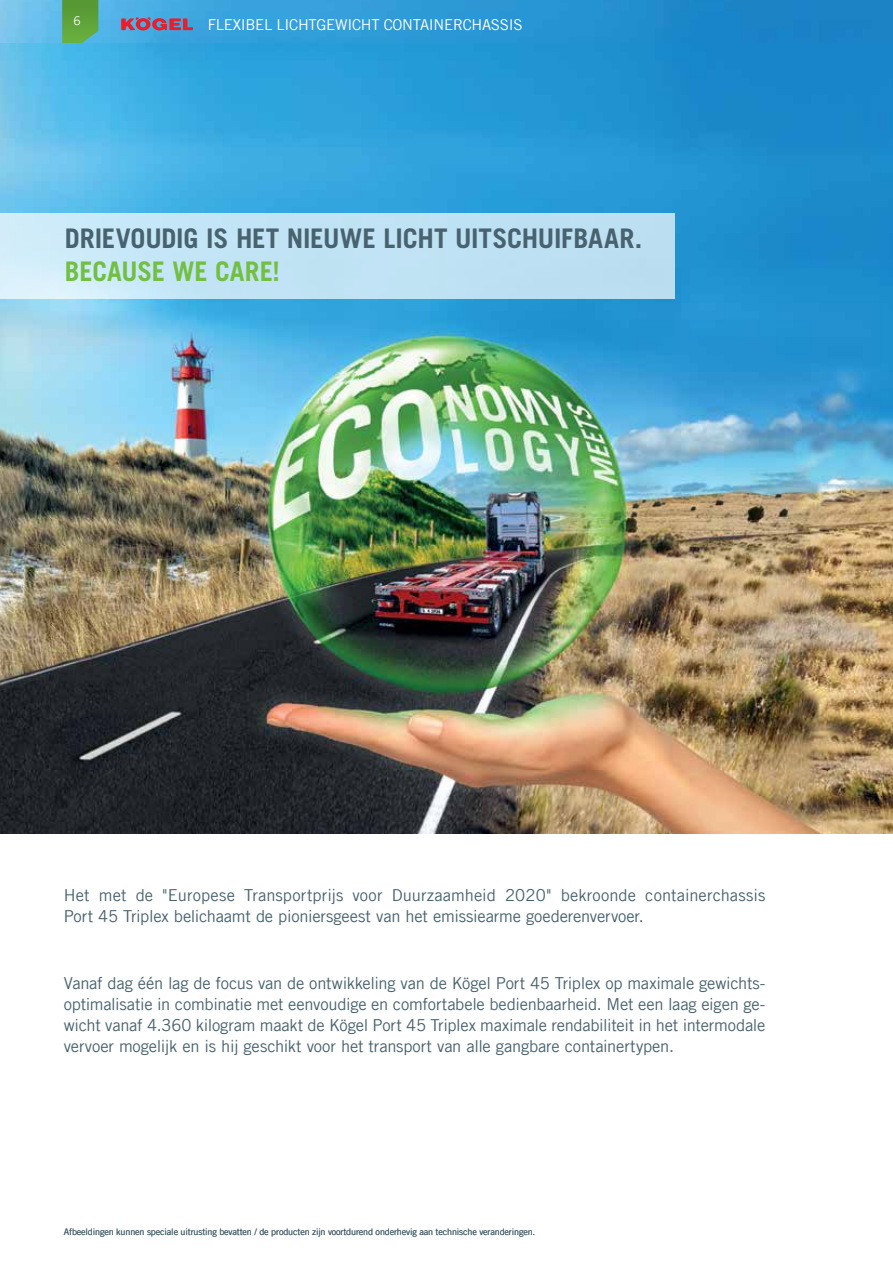
<style>
.page{position:relative;width:893px;height:1263px;background:#fff}
.page>*{position:absolute;margin:0;border:0;box-sizing:border-box;transform-origin:0 0}
.t1{font:700 27px "Trade Gothic LT Com";letter-spacing:-.005em;color:#48626f}
.t2{font:700 27px "Trade Gothic LT Com";letter-spacing:-.005em;color:#72bf44}
.t3{font:16.5px/21px "Trade Gothic LT Com";letter-spacing:-.005em;color:#48626f}
.t4{font:15px "Trade Gothic LT Com";letter-spacing:-.02em;color:#fff}
.t5{font:12px "Trade Gothic LT Com";color:#fff}
.t6{font:9px "Trade Gothic LT Com";letter-spacing:-.015em;color:#48626f}
</style>
<div class="page">
<img style="left:0;top:0;width:893px;height:44px">
<svg style="left:62px;top:0;width:36px;height:44px;background:#5ca348"></svg>
<svg style="left:121px;top:17px;width:72px;height:13px"></svg>
<img style="left:0;top:44px;width:893px;height:789px">
<div style="left:0;top:214px;width:674px;height:85px;background:linear-gradient(to right,#ceecfa,#b7dcf0)"></div>
<p class="t5" style="left:73px;top:14px;width:9px">6</p>
<p class="t4" style="left:208px;top:16px;width:316px">FLEXIBEL LICHTGEWICHT CONTAINERCHASSIS</p>
<h1 class="t1" style="left:65px;top:222px;width:579px">DRIEVOUDIG IS HET NIEUWE LICHT UITSCHUIFBAAR.</h1>
<h1 class="t2" style="left:65px;top:255px;width:217px">BECAUSE WE CARE!</h1>
<p class="t3" style="left:64px;top:884px;width:703px">Het met de "Europese Transportprijs voor Duurzaamheid 2020" bekroonde containerchassis<br>Port 45 Triplex belichaamt de pioniersgeest van het emissiearme goederenvervoer.</p>
<p class="t3" style="left:64px;top:972px;width:703px;text-align:justify">Vanaf dag één lag de focus van de ontwikkeling van de Kögel Port 45 Triplex op maximale gewichts&shy;optimalisatie in combinatie met eenvoudige en comfortabele bedienbaarheid. Met een laag eigen ge&shy;wicht vanaf 4.360 kilogram maakt de Kögel Port 45 Triplex maximale rendabiliteit in het intermodale vervoer mogelijk en is hij geschikt voor het transport van alle gangbare containertypen.</p>
<p class="t6" style="left:64px;top:1227px;width:473px">Afbeeldingen kunnen speciale uitrusting bevatten / de producten zijn voortdurend onderhevig aan technische veranderingen.</p>
</div>
